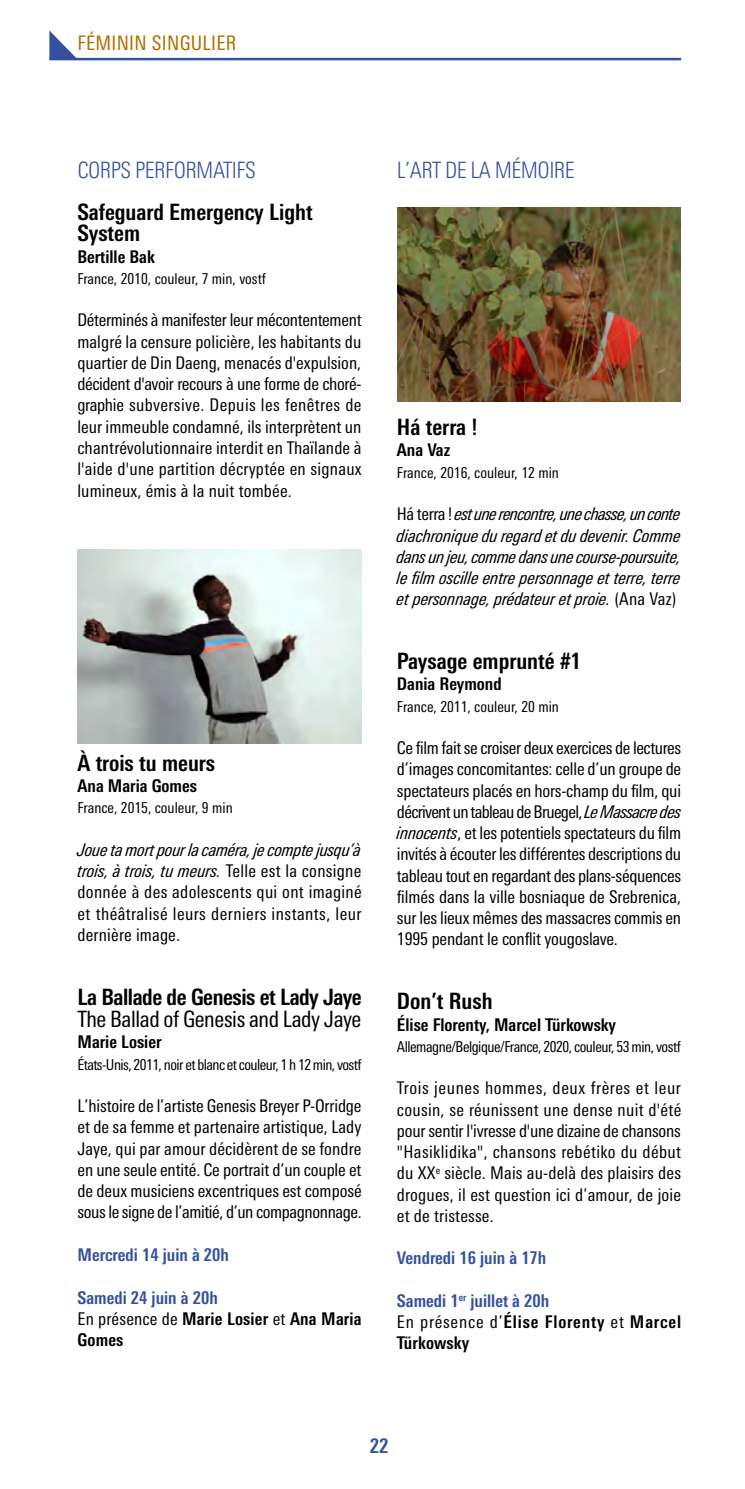
<style>
.page{position:relative;width:745px;height:1489px;background:#fff}
.page>*{position:absolute;margin:0;border:0;box-sizing:border-box;transform-origin:0 0}
.t1{font:700 condensed 22.5px/21.2px "Univers Next Pro";color:#000}
.t2{font:300 condensed 22.5px "Univers Next Pro";letter-spacing:-.025em;color:#34519e}
.t3{font:condensed 22.5px "Univers Next Pro";letter-spacing:-.015em;color:#000}
.t4{font:700 condensed 22.5px "Univers Next Pro";letter-spacing:-.02em;color:#000}
.t5{font:condensed 20px "Univers Next Pro";letter-spacing:.015em;color:#ae7001}
.t6{font:700 condensed 20px "Univers Next Pro";color:#34519e}
.t7{font:condensed 17.5px/21.2px "Univers Next Pro";letter-spacing:.01em;color:#000;text-align:justify}
.t8{font:700 condensed 17.5px/21.2px "Univers Next Pro";color:#000}
.t9{font:italic condensed 17.5px/21.2px "Univers Next Pro";letter-spacing:-.01em;color:#000;text-align:justify}
.t10{font:700 condensed 17.5px "Univers Next Pro";color:#34519e}
.t11{font:condensed 15px "Univers Next Pro";letter-spacing:-.01em;color:#000}
.t12{font:condensed 15px "Univers Next Pro";letter-spacing:-.035em;color:#000}
.t13{font:condensed 15px "Univers Next Pro";letter-spacing:-.03em;color:#000}
.s1{font-style:italic}
.s2{color:#34519e}
.s3{font-weight:400}
.s4{font-style:normal}
</style>
<div class="page">
<hr style="left:49px;top:58px;width:631px;height:2px;background:#34519e">
<svg style="left:49px;top:30px;width:28px;height:29px"></svg>
<img style="left:77px;top:550px;width:284px;height:193px">
<img style="left:397px;top:208px;width:283px;height:193px">
<p class="t5" style="left:77px;top:32px;width:160px">FÉMININ SINGULIER</p>
<p class="t2" style="left:77px;top:157px;width:180px">CORPS PERFORMATIFS</p>
<p class="t1" style="left:77px;top:201px;width:237px">Safeguard Emergency Light<br>System</p>
<p class="t8" style="left:77px;top:246px;width:79px">Bertille Bak</p>
<p class="t11" style="left:77px;top:270px;width:190px">France, 2010, couleur, 7 min, vostf</p>
<p class="t7" style="left:77px;top:309px;width:286px">Déterminés à manifester leur mécontentement malgré la censure policière, les habitants du quartier de Din Daeng, menacés d'expulsion, décident d'avoir recours à une forme de choré&shy;graphie subversive. Depuis les fenêtres de leur immeuble condamné, ils interprètent un chantrévolutionnaire interdit en Thaïlande à l'aide d'une partition décryptée en signaux lumineux, émis à la nuit tombée.</p>
<p class="t1" style="left:77px;top:752px;width:139px">À trois tu meurs</p>
<p class="t8" style="left:77px;top:775px;width:121px">Ana Maria Gomes</p>
<p class="t11" style="left:77px;top:799px;width:157px">France, 2015, couleur, 9 min</p>
<p class="t7" style="left:77px;top:838px;width:286px"><span class="s1">Joue ta mort pour la caméra, je compte jusqu’à trois, à trois, tu meurs.</span> Telle est la consigne donnée à des adolescents qui ont imaginé et théâtralisé leurs derniers instants, leur dernière image.</p>
<p class="t4" style="left:77px;top:983px;width:285px">La Ballade de Genesis et Lady Jaye</p>
<p class="t3" style="left:77px;top:1006px;width:285px">The Ballad of Genesis and Lady Jaye</p>
<p class="t8" style="left:77px;top:1031px;width:85px">Marie Losier</p>
<p class="t12" style="left:77px;top:1055px;width:285px">États-Unis, 2011, noir et blanc et couleur, 1 h 12 min, vostf</p>
<p class="t7" style="left:77px;top:1095px;width:285px">L’histoire de l’artiste Genesis Breyer P-Orridge et de sa femme et partenaire artistique, Lady Jaye, qui par amour décidèrent de se fondre en une seule entité. Ce portrait d’un couple et de deux musiciens excentriques est composé sous le signe de l’amitié, d’un compagnonnage.</p>
<p class="t10" style="left:77px;top:1244px;width:153px">Mercredi 14 juin à 20h</p>
<p class="t8" style="left:77px;top:1286px;width:285px"><span class="s2">Samedi 24 juin à 20h<br></span><span class="s3">En présence de</span> Marie Losier <span class="s3">et</span> Ana Maria<br>Gomes</p>
<p class="t2" style="left:396px;top:157px;width:179px">L’ART DE LA MÉMOIRE</p>
<p class="t1" style="left:396px;top:416px;width:82px">Há terra !</p>
<p class="t8" style="left:396px;top:439px;width:55px">Ana Vaz</p>
<p class="t11" style="left:396px;top:463px;width:163px">France, 2016, couleur, 12 min</p>
<p class="t9" style="left:396px;top:503px;width:285px"><span class="s4">Há terra !</span> est une rencontre, une chasse, un conte diachronique du regard et du devenir. Comme dans un jeu, comme dans une course-poursuite, le film oscille entre personnage et terre, terre et personnage, prédateur et proie. <span class="s4">(Ana Vaz)</span></p>
<p class="t1" style="left:396px;top:650px;width:186px">Paysage emprunté #1</p>
<p class="t8" style="left:396px;top:673px;width:106px">Dania Reymond</p>
<p class="t11" style="left:396px;top:697px;width:163px">France, 2011, couleur, 20 min</p>
<p class="t7" style="left:396px;top:737px;width:286px">Ce film fait se croiser deux exercices de lectures d’images concomitantes: celle d’un groupe de spectateurs placés en hors-champ du film, qui décrivent un tableau de Bruegel, <span class="s1">Le Massacre des innocents</span>, et les potentiels spectateurs du film invités à écouter les différentes descriptions du tableau tout en regardant des plans-séquences filmés dans la ville bosniaque de Srebrenica, sur les lieux mêmes des massacres commis en 1995 pendant le conflit yougoslave.</p>
<p class="t1" style="left:396px;top:990px;width:97px">Don’t Rush</p>
<p class="t8" style="left:396px;top:1013px;width:220px">Élise Florenty, Marcel Türkowsky</p>
<p class="t13" style="left:396px;top:1037px;width:285px">Allemagne/Belgique/France, 2020, couleur, 53 min, vostf</p>
<p class="t7" style="left:396px;top:1077px;width:286px">Trois jeunes hommes, deux frères et leur cousin, se réunissent une dense nuit d'été pour sentir l'ivresse d'une dizaine de chansons "Hasiklidika", chansons rebétiko du début du XX<sup>e</sup> siècle. Mais au-delà des plaisirs des drogues, il est question ici d’amour, de joie et de tristesse.</p>
<p class="t10" style="left:396px;top:1247px;width:151px">Vendredi 16 juin à 17h</p>
<p class="t8" style="left:396px;top:1289px;width:285px"><span class="s2">Samedi 1</span><sup>er</sup> <span class="s2">juillet à 20h<br></span><span class="s3">En présence d’</span>Élise Florenty <span class="s3">et</span> Marcel<br>Türkowsky</p>
<p class="t6" style="left:369px;top:1434px;width:20px">22</p>
</div>
